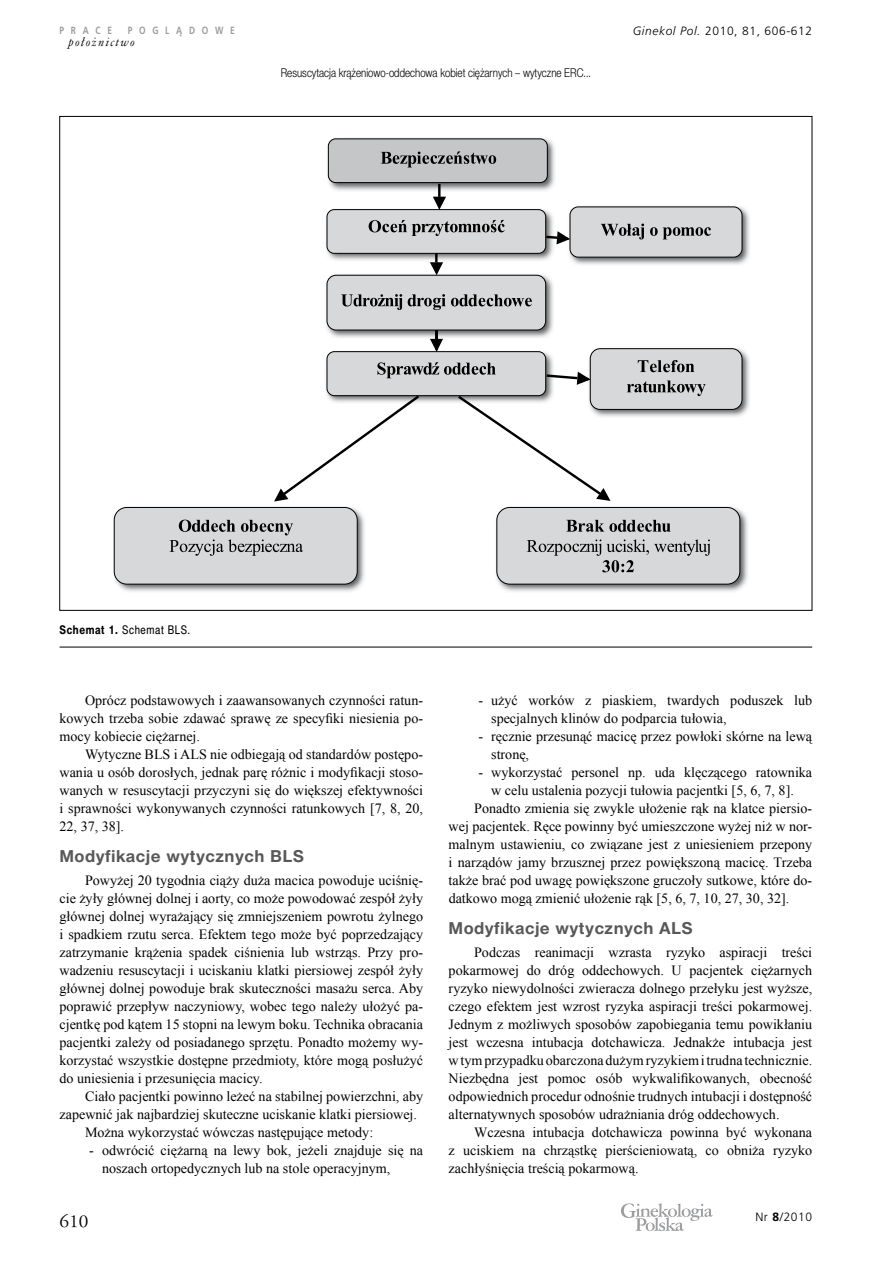
<style>
.page{position:relative;width:893px;height:1263px;background:#fff}
.page>*{position:absolute;margin:0;border:0;box-sizing:border-box;transform-origin:0 0}
.t1{font:19.5px "American Garamond PL";color:#000}
.t2{font:700 16.5px "Switzer EFN";letter-spacing:.025em;color:#58585a}
.t3{font:14.1px/18px "Times New Roman";color:#000}
.t4{font:italic 13.5px "American Garamond PL";letter-spacing:.1em;color:#000}
.t5{font:12px "Switzer Cnd EFN Light";color:#000}
.t6{font:300 12px "Pfrutiger";letter-spacing:.05em;color:#000}
.t7{font:12px "Switzer Cnd EFN";letter-spacing:.05em;color:#000}
.t8{font:700 10.5px "Pfrutiger";letter-spacing:.8em;color:#9c9d9f;scale:.8 1}
.s1{font-style:italic}
.s2{font-weight:700}
</style>
<div class="page">
<svg style="left:621px;top:1203px;width:92px;height:28px"></svg>
<img style="left:326px;top:209px;width:228px;height:52px">
<div style="left:327px;top:210px;width:219px;height:43px;background:#d7d8d9;border-radius:7px"></div>
<div style="left:327px;top:209px;width:219px;height:45px;border:1px solid #000;border-radius:7px"></div>
<svg style="left:369px;top:220px;width:136px;height:16px"></svg>
<img style="left:326px;top:274px;width:228px;height:64px">
<div style="left:327px;top:275px;width:219px;height:55px;background:#d7d8d9;border-radius:9px"></div>
<div style="left:327px;top:275px;width:219px;height:55px;border:1px solid #000;border-radius:9px"></div>
<svg style="left:341px;top:294px;width:61px;height:16px"></svg>
<svg style="left:408px;top:294px;width:124px;height:16px"></svg>
<img style="left:326px;top:351px;width:228px;height:52px">
<svg style="left:430px;top:330px;width:13px;height:21px"></svg>
<div style="left:327px;top:352px;width:219px;height:44px;background:#d7d8d9;border-radius:7px"></div>
<div style="left:327px;top:351px;width:219px;height:45px;border:1px solid #000;border-radius:7px"></div>
<svg style="left:377px;top:362px;width:119px;height:16px"></svg>
<svg style="left:430px;top:253px;width:13px;height:22px"></svg>
<svg style="left:455px;top:393px;width:155px;height:108px"></svg>
<img style="left:327px;top:138px;width:228px;height:53px">
<div style="left:328px;top:139px;width:219px;height:44px;background:#c5c6c8;border-radius:7px"></div>
<div style="left:328px;top:138px;width:220px;height:45px;border:1px solid #000;border-radius:7px"></div>
<svg style="left:381px;top:151px;width:115px;height:16px"></svg>
<svg style="left:433px;top:184px;width:13px;height:26px"></svg>
<img style="left:569px;top:206px;width:181px;height:59px">
<svg style="left:544px;top:231px;width:26px;height:13px"></svg>
<div style="left:570px;top:207px;width:172px;height:50px;background:#d7d8d9;border-radius:8px"></div>
<div style="left:570px;top:206px;width:172px;height:52px;border:1px solid #000;border-radius:8px"></div>
<svg style="left:601px;top:224px;width:43px;height:15px"></svg>
<svg style="left:650px;top:227px;width:61px;height:12px"></svg>
<img style="left:587px;top:348px;width:163px;height:70px">
<svg style="left:544px;top:372px;width:46px;height:13px"></svg>
<div style="left:590px;top:349px;width:152px;height:60px;background:#d7d8d9;border-radius:10px"></div>
<div style="left:590px;top:348px;width:152px;height:62px;border:1px solid #000;border-radius:10px"></div>
<svg style="left:638px;top:360px;width:56px;height:12px"></svg>
<svg style="left:627px;top:380px;width:79px;height:16px"></svg>
<img style="left:496px;top:506px;width:252px;height:86px">
<div style="left:497px;top:507px;width:243px;height:77px;background:#d7d8d9;border-radius:13px"></div>
<div style="left:496px;top:507px;width:244px;height:77px;border:1px solid #000;border-radius:13px"></div>
<svg style="left:566px;top:520px;width:105px;height:12px"></svg>
<svg style="left:527px;top:539px;width:183px;height:33px"></svg>
<svg style="left:274px;top:393px;width:148px;height:108px"></svg>
<img style="left:113px;top:506px;width:252px;height:86px">
<div style="left:114px;top:507px;width:243px;height:77px;background:#d7d8d9;border-radius:13px"></div>
<div style="left:114px;top:507px;width:244px;height:77px;border:1px solid #000;border-radius:13px"></div>
<svg style="left:169px;top:520px;width:134px;height:36px"></svg>
<hr style="left:60px;top:647px;width:752px;height:1px;background:#000">
<p class="t8" style="left:60px;top:24px;width:67px">PRACE</p>
<p class="t8" style="left:128px;top:24px;width:135px">POGLÑDOWE</p>
<p class="t4" style="left:69px;top:34px;width:68px">po∏o˝nictwo</p>
<p class="t5" style="left:281px;top:65px;width:312px">Resuscytacja krążeniowo-oddechowa kobiet ciężarnych – wytyczne ERC...</p>
<p class="t6" style="left:633px;top:24px;width:181px"><span class="s1">Ginekol Pol.</span> 2010, 81, 606-612</p>
<p class="t7" style="left:60px;top:623px;width:132px"><span class="s2">Schemat 1.</span> Schemat BLS.</p>
<p class="t3" style="left:85px;top:691px;width:340px">Oprócz podstawowych i zaawansowanych czynności ratun-</p>
<p class="t3" style="left:60px;top:709px;width:365px">kowych trzeba sobie zdawać sprawę ze specyfiki niesienia po-</p>
<p class="t3" style="left:60px;top:727px;width:142px">mocy kobiecie ciężarnej.</p>
<p class="t3" style="left:85px;top:745px;width:340px">Wytyczne BLS i ALS nie odbiegają od standardów postępo-</p>
<p class="t3" style="left:60px;top:763px;width:365px">wania u osób dorosłych, jednak parę różnic i modyfikacji stoso-</p>
<p class="t3" style="left:60px;top:781px;width:365px">wanych w resuscytacji przyczyni się do większej efektywności</p>
<p class="t3" style="left:60px;top:799px;width:365px">i sprawności wykonywanych czynności ratunkowych [7, 8, 20,</p>
<p class="t3" style="left:60px;top:817px;width:66px">22, 37, 38].</p>
<p class="t2" style="left:60px;top:847px;width:246px">Modyfikacje wytycznych BLS</p>
<p class="t3" style="left:85px;top:871px;width:340px">Powyżej 20 tygodnia ciąży duża macica powoduje uciśnię-</p>
<p class="t3" style="left:60px;top:889px;width:365px">cie żyły głównej dolnej i aorty, co może powodować zespół żyły</p>
<p class="t3" style="left:60px;top:907px;width:365px">głównej dolnej wyrażający się zmniejszeniem powrotu żylnego</p>
<p class="t3" style="left:60px;top:925px;width:365px">i spadkiem rzutu serca. Efektem tego może być poprzedzający</p>
<p class="t3" style="left:60px;top:943px;width:365px">zatrzymanie krążenia spadek ciśnienia lub wstrząs. Przy pro-</p>
<p class="t3" style="left:60px;top:961px;width:365px">wadzeniu resuscytacji i uciskaniu klatki piersiowej zespół żyły</p>
<p class="t3" style="left:60px;top:979px;width:365px">głównej dolnej powoduje brak skuteczności masażu serca. Aby</p>
<p class="t3" style="left:60px;top:997px;width:365px">poprawić przepływ naczyniowy, wobec tego należy ułożyć pa-</p>
<p class="t3" style="left:60px;top:1015px;width:365px">cjentkę pod kątem 15 stopni na lewym boku. Technika obracania</p>
<p class="t3" style="left:60px;top:1033px;width:365px">pacjentki zależy od posiadanego sprzętu. Ponadto możemy wy-</p>
<p class="t3" style="left:60px;top:1051px;width:365px">korzystać wszystkie dostępne przedmioty, które mogą posłużyć</p>
<p class="t3" style="left:60px;top:1069px;width:205px">do uniesienia i przesunięcia macicy.</p>
<p class="t3" style="left:85px;top:1087px;width:340px">Ciało pacjentki powinno leżeć na stabilnej powierzchni, aby</p>
<p class="t3" style="left:60px;top:1105px;width:359px">zapewnić jak najbardziej skuteczne uciskanie klatki piersiowej.</p>
<p class="t3" style="left:85px;top:1123px;width:290px">Można wykorzystać wówczas następujące metody:</p>
<p class="t3" style="left:102px;top:1141px;width:323px;text-indent:-13px">- odwrócić ciężarną na lewy bok, jeżeli znajduje się na noszach ortopedycznych lub na stole operacyjnym,</p>
<p class="t1" style="left:60px;top:1209px;width:30px">610</p>
<p class="t3" style="left:491px;top:691px;width:323px;text-indent:-13px">- użyć worków z piaskiem, twardych poduszek lub specjalnych klinów do podparcia tułowia,</p>
<p class="t3" style="left:491px;top:727px;width:323px;text-indent:-13px">- ręcznie przesunąć macicę przez powłoki skórne na lewą stronę,</p>
<p class="t3" style="left:478px;top:763px;width:335px">- wykorzystać personel np. uda klęczącego ratownika</p>
<p class="t3" style="left:491px;top:781px;width:304px">w celu ustalenia pozycji tułowia pacjentki [5, 6, 7, 8].</p>
<p class="t3" style="left:474px;top:799px;width:340px">Ponadto zmienia się zwykle ułożenie rąk na klatce piersio-</p>
<p class="t3" style="left:449px;top:817px;width:365px">wej pacjentek. Ręce powinny być umieszczone wyżej niż w nor-</p>
<p class="t3" style="left:449px;top:835px;width:365px">malnym ustawieniu, co związane jest z uniesieniem przepony</p>
<p class="t3" style="left:449px;top:853px;width:365px">i narządów jamy brzusznej przez powiększoną macicę. Trzeba</p>
<p class="t3" style="left:449px;top:871px;width:365px">także brać pod uwagę powiększone gruczoły sutkowe, które do-</p>
<p class="t3" style="left:449px;top:889px;width:342px">datkowo mogą zmienić ułożenie rąk [5, 6, 7, 10, 27, 30, 32].</p>
<p class="t2" style="left:449px;top:919px;width:246px">Modyfikacje wytycznych ALS</p>
<p class="t3" style="left:474px;top:943px;width:340px">Podczas reanimacji wzrasta ryzyko aspiracji treści</p>
<p class="t3" style="left:449px;top:961px;width:365px">pokarmowej do dróg oddechowych. U pacjentek ciężarnych</p>
<p class="t3" style="left:449px;top:979px;width:365px">ryzyko niewydolności zwieracza dolnego przełyku jest wyższe,</p>
<p class="t3" style="left:449px;top:997px;width:365px">czego efektem jest wzrost ryzyka aspiracji treści pokarmowej.</p>
<p class="t3" style="left:449px;top:1015px;width:365px">Jednym z możliwych sposobów zapobiegania temu powikłaniu</p>
<p class="t3" style="left:449px;top:1033px;width:365px">jest wczesna intubacja dotchawicza. Jednakże intubacja jest</p>
<p class="t3" style="left:449px;top:1051px;width:365px">wtymprzypadku obarczona dużymryzykiemitrudna technicznie.</p>
<p class="t3" style="left:449px;top:1069px;width:365px">Niezbędna jest pomoc osób wykwalifikowanych, obecność</p>
<p class="t3" style="left:449px;top:1087px;width:365px">odpowiednich procedur odnośnie trudnych intubacji i dostępność</p>
<p class="t3" style="left:449px;top:1105px;width:332px">alternatywnych sposobów udrażniania dróg oddechowych.</p>
<p class="t3" style="left:474px;top:1123px;width:340px">Wczesna intubacja dotchawicza powinna być wykonana</p>
<p class="t3" style="left:449px;top:1141px;width:365px">z uciskiem na chrząstkę pierścieniowatą, co obniża ryzyko</p>
<p class="t3" style="left:449px;top:1159px;width:191px">zachłyśnięcia treścią pokarmową.</p>
<p class="t6" style="left:755px;top:1211px;width:58px">Nr <span class="s2">8</span>/2010</p>
</div>
